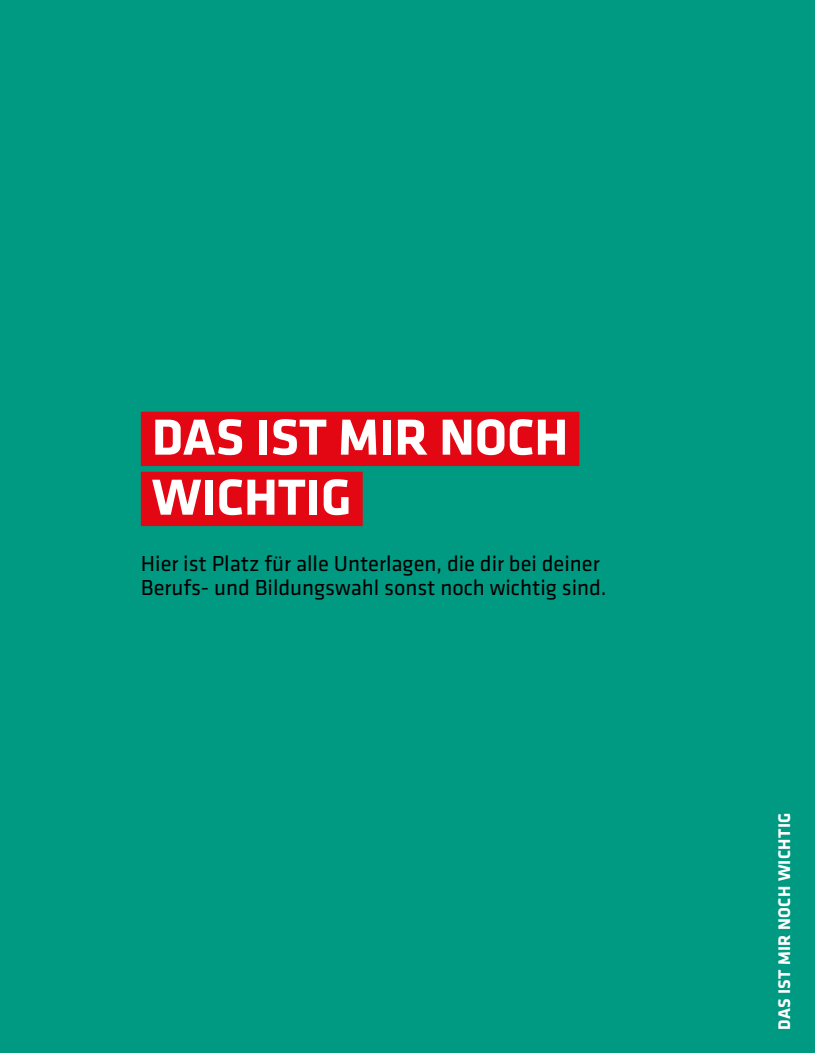
<style>
.page{position:relative;width:815px;height:1053px;background:#fff}
.page>*{position:absolute;margin:0;border:0;box-sizing:border-box;transform-origin:0 0}
.headline2{font:700 52.5px "Klavika Basic";color:#fff}
.Text{font:22.5px "Klavika Basic";color:#000}
.Registertext{font:700 17.5px "Klavika Basic";letter-spacing:.02em;color:#fff}
</style>
<div class="page">
<div style="left:0;top:0;width:815px;height:1052px;background:#009982"></div>
<div style="left:141px;top:412px;width:438px;height:54px;background:#e30613"></div>
<div style="left:141px;top:472px;width:222px;height:54px;background:#e30613"></div>
<p class="headline2" style="left:152px;top:399px;width:418px">DAS IST MIR NOCH</p>
<p class="headline2" style="left:152px;top:459px;width:201px">WICHTIG</p>
<p class="Text" style="left:141px;top:548px;width:460px">Hier ist Platz für alle Unterlagen, die dir bei deiner</p>
<p class="Text" style="left:141px;top:572px;width:467px">Berufs- und Bildungswahl sonst noch wichtig sind.</p>
<p class="Registertext" style="left:772px;top:1029px;width:219px;rotate:-90deg">DAS IST MIR NOCH WICHTIG</p>
</div>
